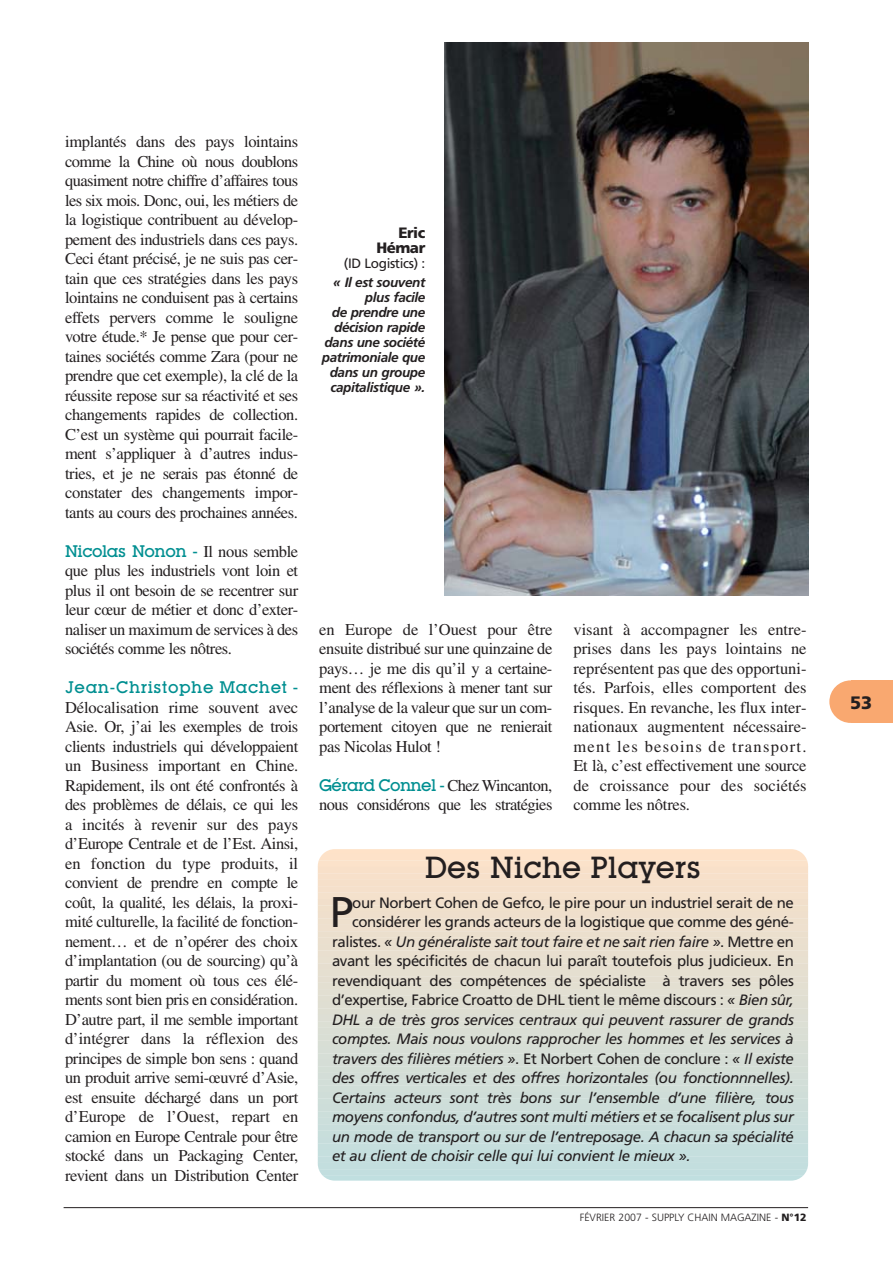
<style>
.page{position:relative;width:893px;height:1263px;background:#fff}
.page>*{position:absolute;margin:0;border:0;box-sizing:border-box;transform-origin:0 0}
.t1{font:42.9px "Frutiger";color:#231f20}
.t2{font:500 30px "Lubalin Graph IT Cby BT";color:#231f20}
.t3{font:900 18px "Frutiger";color:#231f20}
.t4{font:16.5px/19.5px "Times";letter-spacing:-.025em;color:#231f20;text-align:justify}
.t5{font:500 16.5px "Lubalin Graph IT Cby BT";letter-spacing:-.03em;color:#008f91}
.t6{font:500 16.5px "Lubalin Graph IT Cby BT";letter-spacing:.035em;color:#008f91}
.t7{font:italic 15px "Frutiger";letter-spacing:-.03em;color:#231f20}
.t8{font:15px "Frutiger";letter-spacing:-.03em;color:#231f20}
.t9{font:900 15px/15px "Frutiger";letter-spacing:-.03em;color:#231f20;text-align:right}
.t10{font:italic 700 13.5px/15px "Frutiger";letter-spacing:-.03em;color:#231f20;text-align:right}
.t11{font:13.5px "Frutiger";letter-spacing:-.03em;color:#231f20}
.t12{font:300 10.5px "Frutiger";color:#231f20}
.s1{font-family:"Times";font-weight:400;color:#231f20}
.s2{font-family:"Lubalin Graph IT Cby BT";font-weight:500;color:#008f91}
.s3{font-style:normal}
.s4{font-style:italic}
.s5{font-weight:900}
</style>
<div class="page">
<div style="left:318px;top:849px;width:490px;height:6px;background:#fee2c8"></div>
<div style="left:318px;top:853px;width:490px;height:8px;background:#fde2c9"></div>
<div style="left:318px;top:860px;width:490px;height:8px;background:#fbe2ca"></div>
<div style="left:318px;top:866px;width:490px;height:8px;background:#f8e0c9"></div>
<div style="left:318px;top:873px;width:490px;height:8px;background:#f7e0ca"></div>
<div style="left:318px;top:879px;width:490px;height:8px;background:#f6e0ca"></div>
<div style="left:318px;top:885px;width:490px;height:8px;background:#f5e0cb"></div>
<div style="left:318px;top:892px;width:490px;height:8px;background:#f4e1cc"></div>
<div style="left:318px;top:898px;width:490px;height:8px;background:#f1dfcb"></div>
<div style="left:318px;top:905px;width:490px;height:8px;background:#f0e0cb"></div>
<div style="left:318px;top:911px;width:490px;height:8px;background:#efdfcc"></div>
<div style="left:318px;top:918px;width:490px;height:8px;background:#eee0cd"></div>
<div style="left:318px;top:924px;width:490px;height:8px;background:#eee0ce"></div>
<div style="left:318px;top:930px;width:490px;height:8px;background:#ebdfcd"></div>
<div style="left:318px;top:937px;width:490px;height:8px;background:#eadfce"></div>
<div style="left:318px;top:943px;width:490px;height:8px;background:#e9dfce"></div>
<div style="left:318px;top:950px;width:490px;height:8px;background:#e9dfcf"></div>
<div style="left:318px;top:956px;width:490px;height:8px;background:#e8e0d0"></div>
<div style="left:318px;top:963px;width:490px;height:8px;background:#e6decf"></div>
<div style="left:318px;top:969px;width:490px;height:8px;background:#e5dfd0"></div>
<div style="left:318px;top:976px;width:490px;height:8px;background:#e4ded0"></div>
<div style="left:318px;top:982px;width:490px;height:8px;background:#e3dfd1"></div>
<div style="left:318px;top:988px;width:490px;height:8px;background:#e2dfd2"></div>
<div style="left:318px;top:995px;width:490px;height:8px;background:#e0ded1"></div>
<div style="left:318px;top:1001px;width:490px;height:8px;background:#dfded2"></div>
<div style="left:318px;top:1008px;width:490px;height:8px;background:#deded2"></div>
<div style="left:318px;top:1014px;width:490px;height:8px;background:#ddded4"></div>
<div style="left:318px;top:1021px;width:490px;height:8px;background:#dcdfd4"></div>
<div style="left:318px;top:1027px;width:490px;height:8px;background:#daded4"></div>
<div style="left:318px;top:1033px;width:490px;height:8px;background:#d9ded4"></div>
<div style="left:318px;top:1040px;width:490px;height:8px;background:#d8ded5"></div>
<div style="left:318px;top:1046px;width:490px;height:8px;background:#d7ded6"></div>
<div style="left:318px;top:1053px;width:490px;height:8px;background:#d6ded6"></div>
<div style="left:318px;top:1059px;width:490px;height:8px;background:#d5ddd6"></div>
<div style="left:318px;top:1066px;width:490px;height:8px;background:#d4ded6"></div>
<div style="left:318px;top:1072px;width:490px;height:8px;background:#d3ddd7"></div>
<div style="left:318px;top:1078px;width:490px;height:8px;background:#d2ded8"></div>
<div style="left:318px;top:1085px;width:490px;height:8px;background:#d1ded8"></div>
<div style="left:318px;top:1091px;width:490px;height:8px;background:#cfddd8"></div>
<div style="left:318px;top:1098px;width:490px;height:8px;background:#ceded9"></div>
<div style="left:318px;top:1104px;width:490px;height:8px;background:#cdddd9"></div>
<div style="left:318px;top:1111px;width:490px;height:8px;background:#ccdeda"></div>
<div style="left:318px;top:1117px;width:490px;height:8px;background:#cbdedb"></div>
<div style="left:318px;top:1123px;width:490px;height:8px;background:#c9dddb"></div>
<div style="left:318px;top:1130px;width:490px;height:8px;background:#c8dedb"></div>
<div style="left:318px;top:1136px;width:490px;height:8px;background:#c7dddc"></div>
<div style="left:318px;top:1143px;width:490px;height:8px;background:#c6dedd"></div>
<div style="left:318px;top:1149px;width:490px;height:8px;background:#c5dfde"></div>
<div style="left:318px;top:1156px;width:490px;height:8px;background:#c4dede"></div>
<div style="left:318px;top:1162px;width:490px;height:8px;background:#c3dede"></div>
<div style="left:318px;top:1168px;width:490px;height:8px;background:#c2dedf"></div>
<div style="left:318px;top:1175px;width:490px;height:6px;background:#c0dfe0"></div>
<div style="left:829px;top:680px;width:42px;height:43px;background:#f9a870;border-radius:50%"></div>
<div style="left:851px;top:680px;width:41px;height:43px;background:#f9a870"></div>
<hr style="left:64px;top:1207px;width:744px;height:1px;background:#231f20">
<img style="left:445px;top:43px;width:363px;height:553px">
<p class="t4" style="left:65px;top:133px;width:235px">implantés dans des pays lointains comme la Chine où nous doublons quasiment notre chiffre d’affaires tous les six mois. Donc, oui, les métiers de la logistique contribuent au dévelop&shy;pement des industriels dans ces pays.<br>Ceci étant précisé, je ne suis pas cer&shy;tain que ces stratégies dans les pays lointains ne conduisent pas à certains effets pervers comme le souligne votre étude.* Je pense que pour cer&shy;taines sociétés comme Zara (pour ne prendre que cet exemple), la clé de la réussite repose sur sa réactivité et ses changements rapides de collection.<br>C’est un système qui pourrait facile&shy;ment s’appliquer à d’autres indus&shy;tries, et je ne serais pas étonné de constater des changements impor&shy;tants au cours des prochaines années.</p>
<p class="t5" style="left:65px;top:545px;width:235px">Nicolas Nonon - <span class="s1">Il nous semble</span></p>
<p class="t4" style="left:65px;top:562px;width:235px">que plus les industriels vont loin et plus il ont besoin de se recentrer sur leur cœur de métier et donc d’exter&shy;naliser un maximum de services à des sociétés comme les nôtres.</p>
<p class="t6" style="left:65px;top:681px;width:235px">Jean-Christophe Machet -</p>
<p class="t4" style="left:65px;top:699px;width:235px">Délocalisation rime souvent avec Asie. Or, j’ai les exemples de trois clients industriels qui développaient un Business important en Chine.<br>Rapidement, ils ont été confrontés à des problèmes de délais, ce qui les a incités à revenir sur des pays d’Europe Centrale et de l’Est. Ainsi, en fonction du type produits, il convient de prendre en compte le coût, la qualité, les délais, la proxi&shy;mité culturelle, la facilité de fonction&shy;nement… et de n’opérer des choix d’implantation (ou de sourcing) qu’à partir du moment où tous ces élé&shy;ments sont bien pris en considération.<br>D’autre part, il me semble important d’intégrer dans la réflexion des principes de simple bon sens : quand un produit arrive semi-œuvré d’Asie, est ensuite déchargé dans un port d’Europe de l’Ouest, repart en camion en Europe Centrale pour être stocké dans un Packaging Center, revient dans un Distribution Center</p>
<p class="t9" style="left:376px;top:226px;width:50px">Eric<br>Hémar</p>
<p class="t11" style="left:344px;top:258px;width:83px">(ID Logistics) :</p>
<p class="t10" style="left:322px;top:276px;width:105px">« Il est souvent plus facile<br>de prendre une décision rapide dans une société patrimoniale que dans un groupe capitalistique ».</p>
<p class="t4" style="left:319px;top:621px;width:235px">en Europe de l’Ouest pour être ensuite distribué sur une quinzaine de pays… je me dis qu’il y a certaine&shy;ment des réflexions à mener tant sur l’analyse de la valeur que sur un com&shy;portement citoyen que ne renierait pas Nicolas Hulot !</p>
<p class="t4" style="left:319px;top:777px;width:235px"><span class="s2">Gérard Connel -</span> Chez Wincanton, nous considérons que les stratégies</p>
<p class="t4" style="left:573px;top:621px;width:235px">visant à accompagner les entre&shy;prises dans les pays lointains ne représentent pas que des opportuni&shy;tés. Parfois, elles comportent des risques. En revanche, les flux inter&shy;nationaux augmentent nécessaire&shy;ment les besoins de transport.<br>Et là, c’est effectivement une source de croissance pour des sociétés comme les nôtres.</p>
<h2 class="t2" style="left:425px;top:856px;width:278px">Des Niche Players</h2>
<h1 class="t1" style="left:330px;top:895px;width:25px">P</h1>
<p class="t8" style="left:352px;top:896px;width:443px">our Norbert Cohen de Gefco, le pire pour un industriel serait de ne</p>
<p class="t8" style="left:352px;top:916px;width:443px">considérer les grands acteurs de la logistique que comme des géné-</p>
<p class="t7" style="left:332px;top:935px;width:463px"><span class="s3">ralistes.</span> « Un généraliste sait tout faire et ne sait rien faire »<span class="s3">. Mettre en</span></p>
<p class="t8" style="left:332px;top:955px;width:463px">avant les spécificités de chacun lui paraît toutefois plus judicieux. En</p>
<p class="t8" style="left:332px;top:974px;width:463px">revendiquant des compétences de spécialiste à travers ses pôles</p>
<p class="t8" style="left:332px;top:994px;width:463px">d’expertise, Fabrice Croatto de DHL tient le même discours : <span class="s4">« Bien sûr,</span></p>
<p class="t7" style="left:332px;top:1013px;width:463px">DHL a de très gros services centraux qui peuvent rassurer de grands</p>
<p class="t7" style="left:332px;top:1033px;width:463px">comptes. Mais nous voulons rapprocher les hommes et les services à</p>
<p class="t7" style="left:332px;top:1052px;width:463px">travers des filières métiers »<span class="s3">. Et Norbert Cohen de conclure :</span> « Il existe</p>
<p class="t7" style="left:332px;top:1072px;width:463px">des offres verticales et des offres horizontales (ou fonctionnnelles).</p>
<p class="t7" style="left:332px;top:1091px;width:463px">Certains acteurs sont très bons sur l’ensemble d’une filière, tous</p>
<p class="t7" style="left:332px;top:1111px;width:463px">moyens confondus, d’autres sont multi métiers et se focalisent plus sur</p>
<p class="t7" style="left:332px;top:1130px;width:463px">un mode de transport ou sur de l’entreposage. A chacun sa spécialité</p>
<p class="t7" style="left:332px;top:1150px;width:360px">et au client de choisir celle qui lui convient le mieux ».</p>
<p class="t12" style="left:579px;top:1213px;width:228px">FÉVRIER 2007 - SUPPLY CHAIN MAGAZINE - <span class="s5">N°12</span></p>
<p class="t3" style="left:850px;top:695px;width:24px">53</p>
</div>
